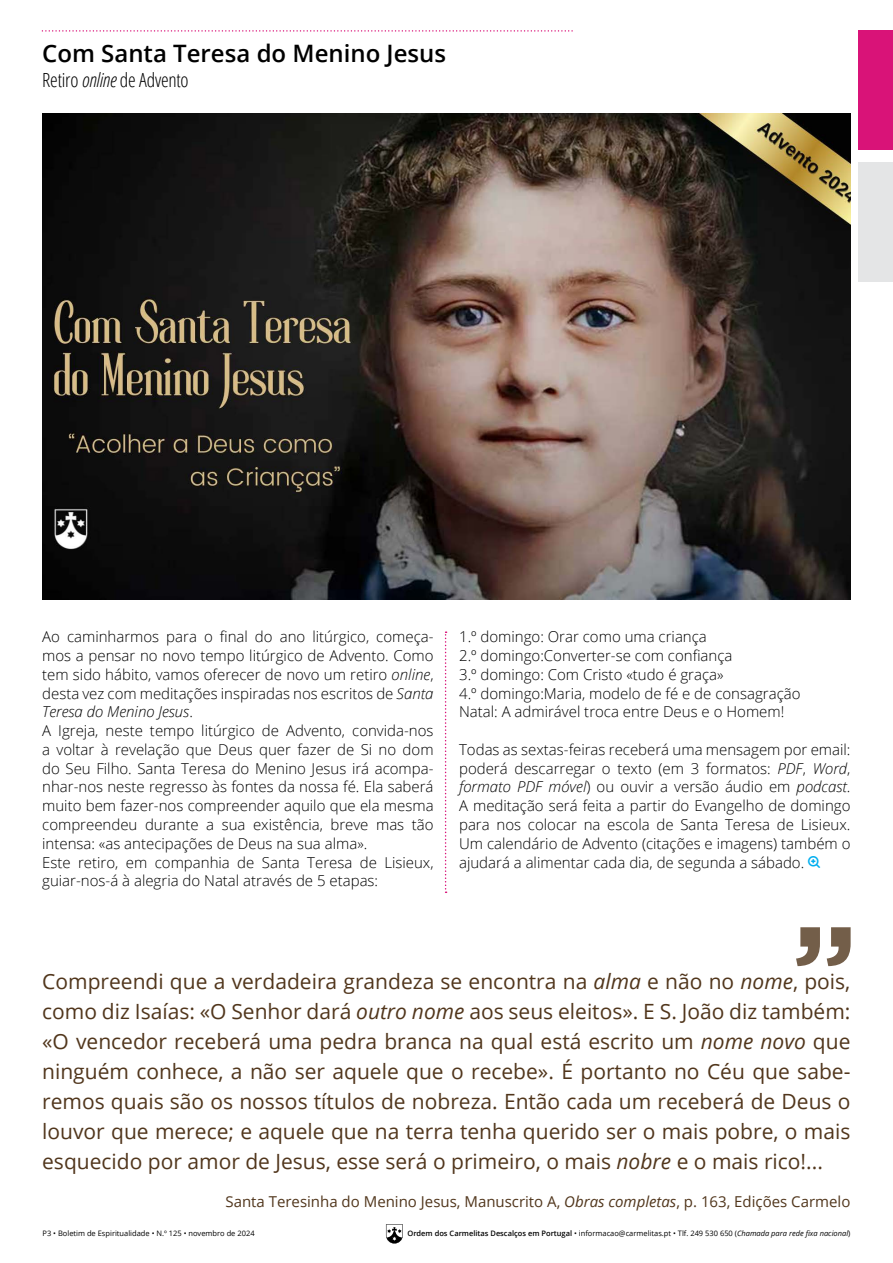
<style>
.page{position:relative;width:893px;height:1263px;background:#fff}
.page>*{position:absolute;margin:0;border:0;box-sizing:border-box;transform-origin:0 0}
.t1{font:600 24px "Open Sans";color:#000}
.t2{font:21px/30px "Open Sans";color:#51361c;text-align:justify}
.t3{font:300 condensed 19.5px "Open Sans";letter-spacing:-.01em;color:#000}
.t4{font:300 15px/18.8px "Open Sans";color:#000}
.t5{font:15px "Open Sans";color:#51361c}
.t6{font:7.5px "Open Sans";color:#000}
.s1{font-style:italic}
.s2{font-weight:600}
</style>
<div class="page">
<svg style="left:386px;top:1224px;width:17px;height:19px"></svg>
<div style="left:859px;top:30px;width:34px;height:119px;background:#d91378"></div>
<div style="left:859px;top:162px;width:34px;height:119px;background:#e4e5e6"></div>
<svg style="left:42px;top:30px;width:531px;height:2px"></svg>
<img style="left:43px;top:114px;width:807px;height:486px">
<svg style="left:445px;top:631px;width:2px;height:262px"></svg>
<svg style="left:796px;top:927px;width:55px;height:39px"></svg>
<h1 class="t1" style="left:42px;top:37px;width:405px">Com Santa Teresa do Menino Jesus</h1>
<h3 class="t3" style="left:42px;top:67px;width:148px">Retiro <span class="s1">online</span> de Advento</h3>
<p class="t4" style="left:42px;top:627px;width:393px">Ao caminharmos para o final do ano litúrgico, começa&shy;mos a pensar no novo tempo litúrgico de Advento. Como tem sido hábito, vamos oferecer de novo um retiro <span class="s1">online</span>, desta vez com meditações inspiradas nos escritos de <span class="s1">Santa Teresa do Menino Jesus</span>.<br>A Igreja, neste tempo litúrgico de Advento, convida-nos a voltar à revelação que Deus quer fazer de Si no dom do Seu Filho. Santa Teresa do Menino Jesus irá acompa&shy;nhar-nos neste regresso às fontes da nossa fé. Ela saberá muito bem fazer-nos compreender aquilo que ela mesma compreendeu durante a sua existência, breve mas tão intensa: «as antecipações de Deus na sua alma».<br>Este retiro, em companhia de Santa Teresa de Lisieux, guiar-nos-á à alegria do Natal através de 5 etapas:</p>
<p class="t4" style="left:459px;top:627px;width:343px">1.º domingo: Orar como uma criança<br>2.º domingo:Converter-se com confiança<br>3.º domingo: Com Cristo «tudo é graça»<br>4.º domingo:Maria, modelo de fé e de consagração Natal: A admirável troca entre Deus e o Homem!</p>
<p class="t4" style="left:459px;top:740px;width:393px;text-align:justify">Todas as sextas-feiras receberá uma mensagem por email: poderá descarregar o texto (em 3 formatos: <span class="s1">PDF</span>, <span class="s1">Word</span>, <span class="s1">formato PDF móvel</span>) ou ouvir a versão áudio em <span class="s1">podcast</span>.<br>A meditação será feita a partir do Evangelho de domingo para nos colocar na escola de Santa Teresa de Lisieux.<br>Um calendário de Advento (citações e imagens) também o ajudará a alimentar cada dia, de segunda a sábado.</p>
<p class="t2" style="left:42px;top:965px;width:810px">Compreendi que a verdadeira grandeza se encontra na <span class="s1">alma</span> e não no <span class="s1">nome</span>, pois, como diz Isaías: «O Senhor dará <span class="s1">outro nome</span> aos seus eleitos». E S. João diz também: «O vencedor receberá uma pedra branca na qual está escrito um <span class="s1">nome novo</span> que ninguém conhece, a não ser aquele que o recebe». É portanto no Céu que sabe&shy;remos quais são os nossos títulos de nobreza. Então cada um receberá de Deus o louvor que merece; e aquele que na terra tenha querido ser o mais pobre, o mais esquecido por amor de Jesus, esse será o primeiro, o mais <span class="s1">nobre</span> e o mais rico!...</p>
<p class="t5" style="left:225px;top:1191px;width:626px">Santa Teresinha do Menino Jesus, Manuscrito A, <span class="s1">Obras completas</span>, p. 163, Edições Carmelo</p>
<p class="t6" style="left:43px;top:1228px;width:214px">P3 • Boletim de Espiritualidade • N.º 125 • novembro de 2024</p>
<p class="t6" style="left:407px;top:1228px;width:444px"><span class="s2">Ordem dos Carmelitas Descalços em Portugal</span> • informacao@carmelitas.pt • Tlf. 249 530 650 (<span class="s1">Chamada para rede fixa nacional</span>)</p>
</div>
